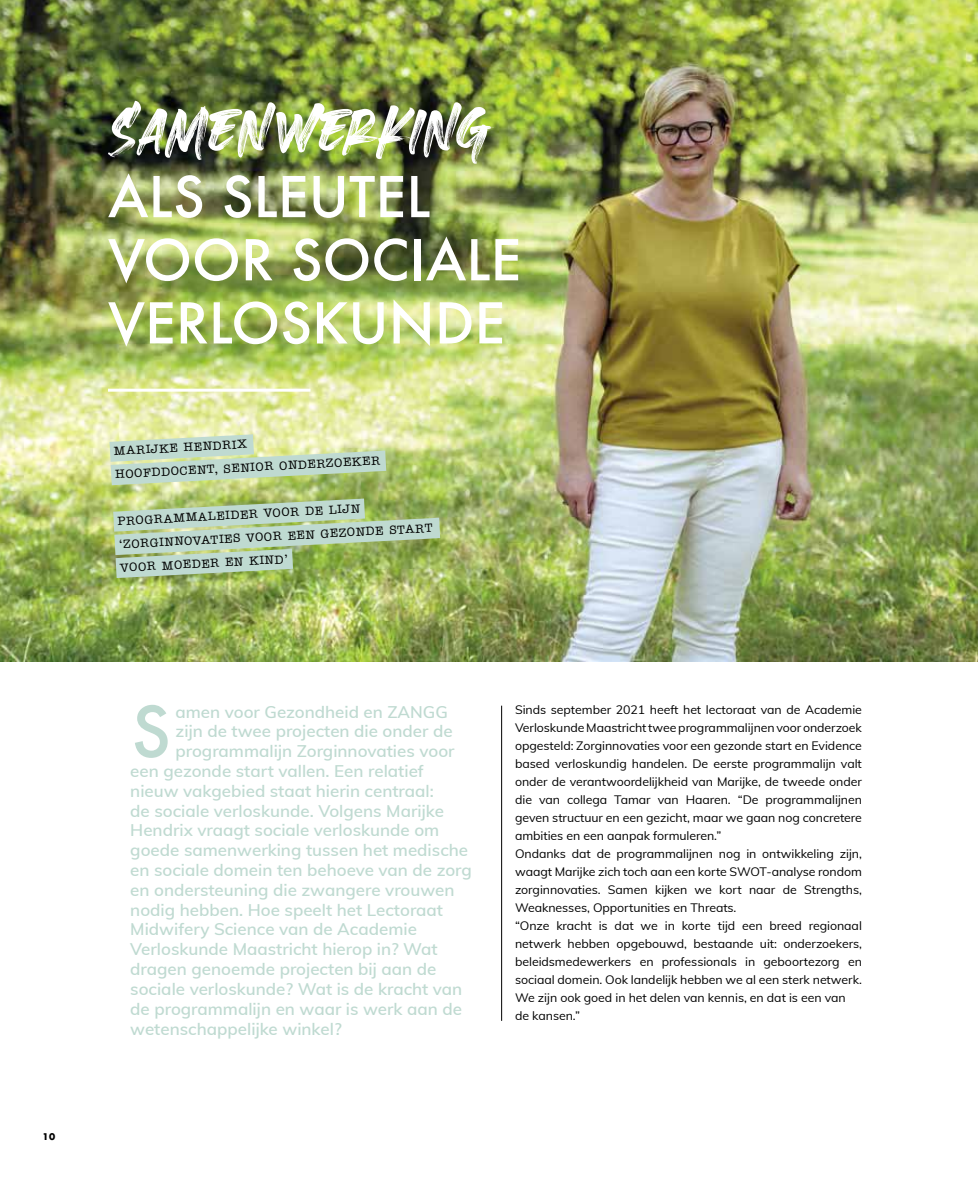
<style>
.page{position:relative;width:978px;height:1191px;background:#fff}
.page>*{position:absolute;margin:0;border:0;box-sizing:border-box;transform-origin:0 0}
.t1{font:95.7px "Heaters";color:#fff}
.t2{font:500 67.8px "Futura";color:#bfdad1}
.t3{font:500 54.6px/63.2px "Futura";color:#fff}
.t4{font:600 16.5px "Muli";color:#bfdad1}
.t5{font:12px/18px "Muli";letter-spacing:-.005em;color:#000}
.t6{font:500 12px/23.4px "American Typewriter";color:#000}
.t7{font:700 9px "Futura";color:#000}
</style>
<div class="page">
<img style="left:0;top:0;width:978px;height:662px">
<hr style="left:108px;top:389px;width:202px;height:3px;background:#fff">
<svg style="left:110px;top:434px;width:276px;height:51px;background:#c8dcba"></svg>
<svg style="left:113px;top:498px;width:327px;height:80px;background:#afc99e"></svg>
<hr style="left:501px;top:705px;width:1px;height:315px;background:#000">
<h1 class="t1" style="left:108px;top:91px;width:384px">Samenwerking</h1>
<h3 class="t3" style="left:108px;top:165px;width:415px">ALS SLEUTEL<br>VOOR SOCIALE<br>VERLOSKUNDE</h3>
<p class="t6" style="left:113px;top:439px;width:267px;rotate:-3deg">MARIJKE HENDRIX<br>HOOFDDOCENT, SENIOR ONDERZOEKER</p>
<p class="t6" style="left:117px;top:509px;width:316px;rotate:-3deg">PROGRAMMALEIDER VOOR DE LIJN ‘ZORGINNOVATIES VOOR EEN GEZONDE START<br>VOOR MOEDER EN KIND’</p>
<p class="t7" style="left:42px;top:1130px;width:14px">10</p>
<h2 class="t2" style="left:131px;top:685px;width:41px">S</h2>
<h3 class="t4" style="left:176px;top:699px;width:274px">amen voor Gezondheid en ZANGG</h3>
<h3 class="t4" style="left:176px;top:719px;width:279px">zijn de twee projecten die onder de</h3>
<h3 class="t4" style="left:176px;top:739px;width:281px">programmalijn Zorginnovaties voor</h3>
<h3 class="t4" style="left:130px;top:759px;width:295px">een gezonde start vallen. Een relatief</h3>
<h3 class="t4" style="left:130px;top:779px;width:305px">nieuw vakgebied staat hierin centraal:</h3>
<h3 class="t4" style="left:130px;top:798px;width:315px">de sociale verloskunde. Volgens Marijke</h3>
<h3 class="t4" style="left:130px;top:818px;width:311px">Hendrix vraagt sociale verloskunde om</h3>
<h3 class="t4" style="left:130px;top:838px;width:339px">goede samenwerking tussen het medische</h3>
<h3 class="t4" style="left:130px;top:858px;width:343px">en sociale domein ten behoeve van de zorg</h3>
<h3 class="t4" style="left:130px;top:878px;width:326px">en ondersteuning die zwangere vrouwen</h3>
<h3 class="t4" style="left:130px;top:897px;width:314px">nodig hebben. Hoe speelt het Lectoraat</h3>
<h3 class="t4" style="left:130px;top:917px;width:288px">Midwifery Science van de Academie</h3>
<h3 class="t4" style="left:130px;top:937px;width:309px">Verloskunde Maastricht hierop in? Wat</h3>
<h3 class="t4" style="left:130px;top:957px;width:308px">dragen genoemde projecten bij aan de</h3>
<h3 class="t4" style="left:130px;top:977px;width:334px">sociale verloskunde? Wat is de kracht van</h3>
<h3 class="t4" style="left:130px;top:996px;width:333px">de programmalijn en waar is werk aan de</h3>
<h3 class="t4" style="left:130px;top:1016px;width:213px">wetenschappelijke winkel?</h3>
<p class="t5" style="left:515px;top:700px;width:348px">Sinds september 2021 heeft het lectoraat van de Academie Verloskunde Maastricht twee programmalijnen voor onderzoek opgesteld: Zorginnovaties voor een gezonde start en Evidence based verloskundig handelen. De eerste programmalijn valt onder de verantwoordelijkheid van Marijke, de tweede onder die van collega Tamar van Haaren. “De programmalijnen geven structuur en een gezicht, maar we gaan nog concretere ambities en een aanpak formuleren.”<br>Ondanks dat de programmalijnen nog in ontwikkeling zijn, waagt Marijke zich toch aan een korte SWOT-analyse rondom zorginnovaties. Samen kijken we kort naar de Strengths, Weaknesses, Opportunities en Threats.<br>“Onze kracht is dat we in korte tijd een breed regionaal netwerk hebben opgebouwd, bestaande uit: onderzoekers, beleidsmedewerkers en professionals in geboortezorg en sociaal domein. Ook landelijk hebben we al een sterk netwerk.<br>We zijn ook goed in het delen van kennis, en dat is een van de kansen.”</p>
</div>
